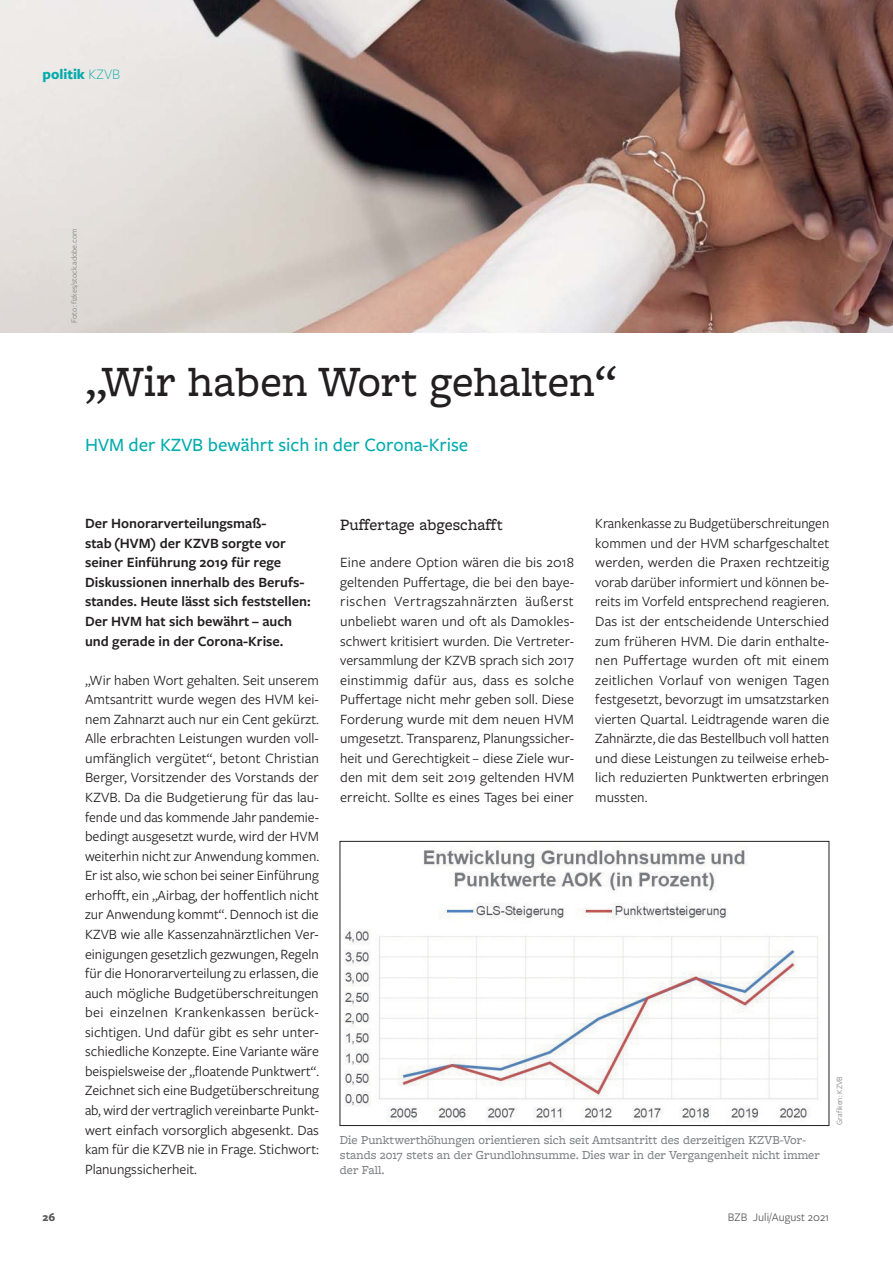
<style>
.page{position:relative;width:893px;height:1263px;background:#fff}
.page>*{position:absolute;margin:0;border:0;box-sizing:border-box;transform-origin:0 0}
.t1{font:500 45px "Freight Macro Pro";color:#231f20}
.t2{font:500 19.5px "Freight Sans Pro";color:#00abac}
.t3{font:500 16.5px "Freight Macro Pro";color:#231f20}
.t4{font:700 15px "Freight Sans Pro";color:#00abac}
.t5{font:14.7px/19.5px "Freight Sans Pro";color:#231f20;text-align:justify}
.t6{font:600 14.7px/19.5px "Freight Sans Pro";color:#231f20}
.t7{font:500 12.75px/15px "Freight Macro Pro";color:#808285}
.t8{font:12px "Freight Sans Pro";color:#58595b}
.t9{font:700 12px "Freight Sans Pro";color:#58595b}
.t10{font:8.25px "Freight Sans Pro";color:#808285}
.s1{font-weight:300}
</style>
<div class="page">
<img style="left:344px;top:850px;width:475px;height:272px">
<div style="left:340px;top:841px;width:489px;height:285px;border:1px solid #231f20"></div>
<img style="left:0;top:0;width:893px;height:333px">
<p class="t4" style="left:43px;top:69px;width:79px">politik <span class="s1">KZVB</span></p>
<p class="t10" style="left:71px;top:323px;width:96px;rotate:-90deg">Foto: fizkes/stock.adobe.com</p>
<h1 class="t1" style="left:85px;top:367px;width:533px">„Wir haben Wort gehalten“</h1>
<h2 class="t2" style="left:85px;top:438px;width:385px">HVM der KZVB bewährt sich in der Corona-Krise</h2>
<p class="t6" style="left:85px;top:515px;width:227px">Der Honorarverteilungsmaß-<br>stab (HVM) der KZVB sorgte vor seiner Einführung 2019 für rege<br>Diskussio nen innerhalb des Berufs&shy;standes. Heute lässt sich feststellen:<br>Der HVM hat sich bewährt – auch und gerade in der Corona-Krise.</p>
<p class="t5" style="left:85px;top:672px;width:236px">„Wir haben Wort gehalten. Seit unserem Amtsantritt wurde wegen des HVM kei&shy;nem Zahnarzt auch nur ein Cent gekürzt.<br>Alle erbrachten Leistungen wurden voll&shy;umfänglich vergütet“, betont Christian Berger, Vorsitzender des Vorstands der KZVB. Da die Budgetierung für das lau&shy;fende und das kommende Jahr pandemie&shy;bedingt ausgesetzt wurde, wird der HVM weiterhin nicht zur Anwendung kommen.<br>Er ist also, wie schon bei seiner Einführung erhofft, ein „Airbag, der hoffentlich nicht zur Anwendung kommt“. Dennoch ist die KZVB wie alle Kassenzahnärztlichen Ver&shy;einigungen gesetzlich gezwungen, Regeln für die Honorarverteilung zu erlassen, die auch mögliche Budgetüberschreitungen bei einzelnen Krankenkassen berück&shy;sichtigen. Und dafür gibt es sehr unter&shy;schiedliche Konzepte. Eine Variante wäre beispielsweise der „floatende Punktwert“.<br>Zeichnet sich eine Budgetüberschreitung ab, wird der vertraglich vereinbarte Punkt&shy;wert einfach vorsorglich abgesenkt. Das kam für die KZVB nie in Frage. Stichwort:<br>Planungssicherheit.</p>
<p class="t3" style="left:340px;top:520px;width:164px">Puffertage abgeschafft</p>
<p class="t5" style="left:340px;top:554px;width:235px">Eine andere Option wären die bis 2018 geltenden Puffertage, die bei den baye&shy;rischen Vertragszahnärzten äußerst un beliebt waren und oft als Damokles&shy;schwert kritisiert wurden. Die Vertreter&shy;versammlung der KZVB sprach sich 2017 einstimmig dafür aus, dass es solche Puffertage nicht mehr geben soll. Diese Forderung wurde mit dem neuen HVM umgesetzt. Transparenz, Planungssicher&shy;heit und Gerechtigkeit – diese Ziele wur&shy;den mit dem seit 2019 geltenden HVM erreicht. Sollte es eines Tages bei einer</p>
<p class="t5" style="left:595px;top:515px;width:235px">Krankenkasse zu Budgetüberschrei tungen kommen und der HVM scharfgeschaltet werden, werden die Praxen rechtzeitig vorab darüber informiert und können be&shy;reits im Vorfeld entsprechend reagieren.<br>Das ist der entscheidende Unterschied zum früheren HVM. Die darin enthalte&shy;nen Puffertage wurden oft mit einem zeitlichen Vorlauf von wenigen Tagen festgesetzt, bevorzugt im umsatzstarken vierten Quartal. Leidtragende waren die Zahnärzte, die das Bestellbuch voll hatten und diese Leistungen zu teilweise erheb&shy;lich reduzierten Punktwerten erbringen mussten.</p>
<p class="t10" style="left:836px;top:1125px;width:50px;rotate:-90deg">Grafiken: KZVB</p>
<p class="t7" style="left:340px;top:1133px;width:481px">Die Punktwerthöhungen orientieren sich seit Amtsantritt des derzeitigen KZVB-Vor&shy;stands 2017 stets an der Grundlohnsumme. Dies war in der Vergangenheit nicht immer der Fall.</p>
<p class="t9" style="left:43px;top:1213px;width:14px">26</p>
<p class="t8" style="left:728px;top:1213px;width:103px">BZB Juli/August 2021</p>
</div>
